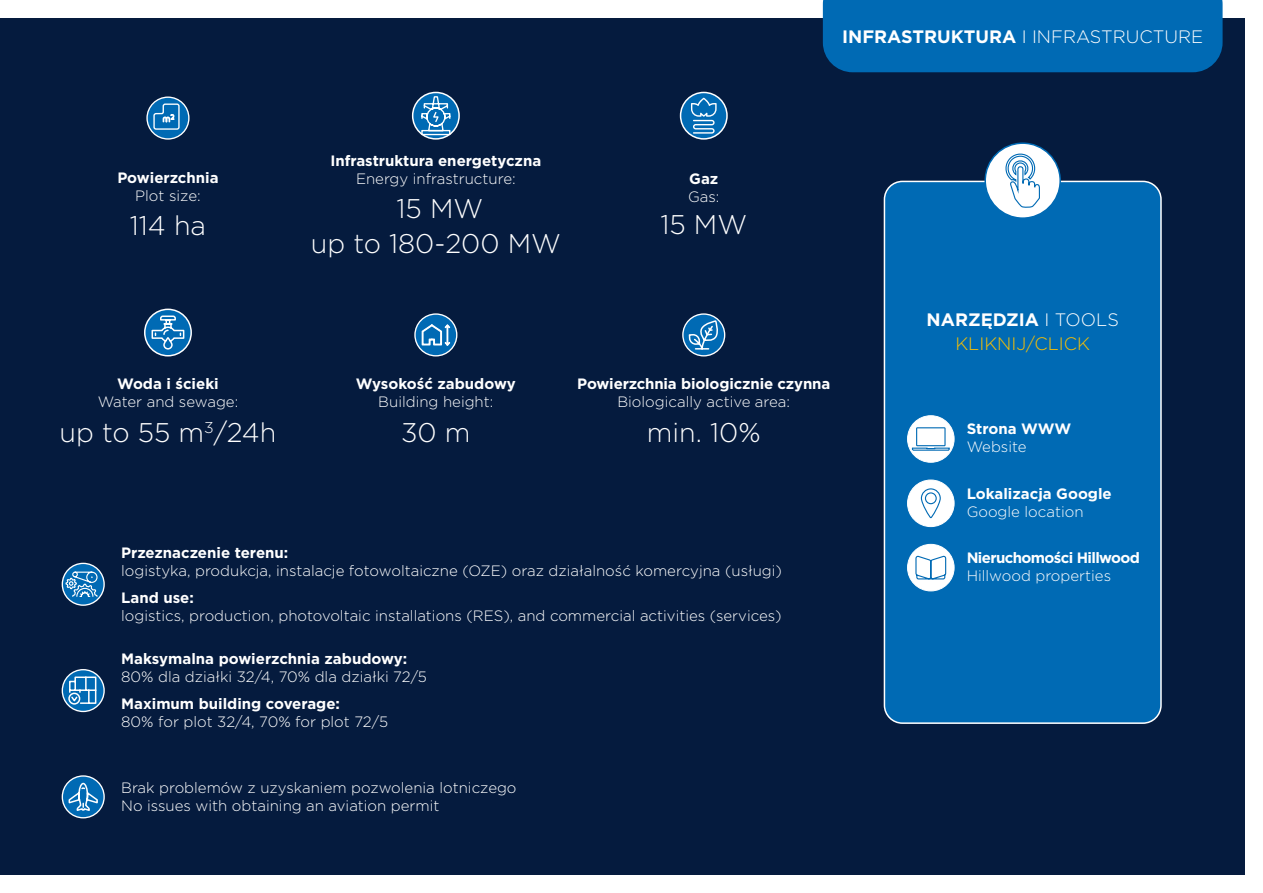
<style>
.page{position:relative;width:1263px;height:893px;background:#fff}
.page>*{position:absolute;margin:0;border:0;box-sizing:border-box;transform-origin:0 0}
.t1{font:300 27px/34.5px "Gotham";color:#fff;text-align:center}
.t2{font:300 18px "Gotham";color:#fff}
.t3{font:700 18px "Gotham";color:#fff}
.t4{font:300 18px "Gotham";color:#fdc100}
.t5{font:300 15px/18px "Gotham";color:#fff}
.t6{font:700 15px "Gotham";color:#fff}
.t7{font:700 15px "Gotham";letter-spacing:-.04em;color:#fff}
.s1{font-weight:700}
.s2{font-weight:300}
</style>
<div class="page">
<div style="left:0;top:18px;width:1245px;height:857px;background:#051b3e"></div>
<div style="left:884px;top:181px;width:277px;height:542px;background:#006ab4;border-radius:18px"></div>
<div style="left:884px;top:181px;width:278px;height:543px;border:2px solid #fff;border-radius:18px"></div>
<div style="left:985px;top:143px;width:75px;height:75px;background:#fff;border-radius:50%"></div>
<div style="left:984px;top:142px;width:77px;height:77px;border:2px solid #006ab4;border-radius:50%"></div>
<svg style="left:1005px;top:153px;width:35px;height:55px"></svg>
<div style="left:823px;top:0;width:399px;height:72px;background:#006ab4"></div>
<svg style="left:62px;top:563px;width:42px;height:42px"></svg>
<div style="left:62px;top:563px;width:43px;height:43px;border:1px solid #fff;border-radius:50%"></div>
<svg style="left:65px;top:571px;width:33px;height:26px"></svg>
<svg style="left:62px;top:670px;width:42px;height:41px"></svg>
<div style="left:62px;top:669px;width:43px;height:43px;border:1px solid #fff;border-radius:50%"></div>
<svg style="left:68px;top:676px;width:29px;height:29px"></svg>
<svg style="left:62px;top:776px;width:42px;height:42px"></svg>
<div style="left:62px;top:775px;width:43px;height:43px;border:1px solid #fff;border-radius:50%"></div>
<svg style="left:67px;top:782px;width:32px;height:30px"></svg>
<div style="left:907px;top:480px;width:47px;height:47px;background:#fff;border-radius:50%"></div>
<div style="left:907px;top:480px;width:47px;height:47px;border:1px solid #fff;border-radius:50%"></div>
<svg style="left:920px;top:488px;width:21px;height:31px"></svg>
<div style="left:907px;top:416px;width:47px;height:46px;background:#fff;border-radius:50%"></div>
<div style="left:907px;top:415px;width:47px;height:48px;border:1px solid #fff;border-radius:50%"></div>
<div style="left:916px;top:427px;width:29px;height:19px;border:1px solid #006ab4"></div>
<svg style="left:911px;top:447px;width:39px;height:4px"></svg>
<div style="left:907px;top:544px;width:47px;height:47px;background:#fff;border-radius:50%"></div>
<div style="left:907px;top:544px;width:47px;height:47px;border:1px solid #fff;border-radius:50%"></div>
<svg style="left:915px;top:555px;width:32px;height:25px"></svg>
<svg style="left:147px;top:97px;width:42px;height:42px"></svg>
<div style="left:146px;top:97px;width:44px;height:43px;border:1px solid #fff;border-radius:50%"></div>
<svg style="left:153px;top:103px;width:27px;height:27px"></svg>
<svg style="left:413px;top:92px;width:46px;height:47px"></svg>
<div style="left:412px;top:92px;width:48px;height:48px;border:2px solid #fff;border-radius:50%"></div>
<svg style="left:421px;top:96px;width:29px;height:39px"></svg>
<svg style="left:680px;top:92px;width:47px;height:47px"></svg>
<div style="left:680px;top:92px;width:48px;height:48px;border:2px solid #fff;border-radius:50%"></div>
<svg style="left:691px;top:98px;width:26px;height:36px"></svg>
<svg style="left:145px;top:309px;width:46px;height:47px"></svg>
<div style="left:144px;top:309px;width:48px;height:47px;border:2px solid #fff;border-radius:50%"></div>
<svg style="left:151px;top:315px;width:34px;height:35px"></svg>
<svg style="left:415px;top:314px;width:42px;height:42px"></svg>
<div style="left:414px;top:313px;width:43px;height:43px;border:1px solid #fff;border-radius:50%"></div>
<svg style="left:421px;top:324px;width:30px;height:22px"></svg>
<svg style="left:683px;top:314px;width:42px;height:42px"></svg>
<div style="left:682px;top:313px;width:43px;height:43px;border:1px solid #fff;border-radius:50%"></div>
<svg style="left:688px;top:321px;width:31px;height:30px"></svg>
<p class="t2" style="left:842px;top:25px;width:363px"><span class="s1">INFRASTRUKTURA</span> I INFRASTRUCTURE</p>
<p class="t6" style="left:117px;top:168px;width:103px">Powierzchnia</p>
<p class="t5" style="left:135px;top:186px;width:67px">Plot size:</p>
<h1 class="t1" style="left:130px;top:208px;width:78px">114 ha</h1>
<p class="t6" style="left:330px;top:150px;width:212px">Infrastruktura energetyczna</p>
<p class="t5" style="left:356px;top:169px;width:161px">Energy infrastructure:</p>
<h1 class="t1" style="left:311px;top:191px;width:252px">15 MW<br>up to 180-200 MW</h1>
<p class="t6" style="left:689px;top:169px;width:31px">Gaz</p>
<p class="t5" style="left:688px;top:187px;width:33px">Gas:</p>
<h1 class="t1" style="left:660px;top:207px;width:88px">15 MW</h1>
<p class="t6" style="left:117px;top:374px;width:103px">Woda i ścieki</p>
<p class="t5" style="left:98px;top:392px;width:142px">Water and sewage:</p>
<h1 class="t1" style="left:60px;top:414px;width:218px">up to 55 m<sup>3</sup>/24h</h1>
<p class="t6" style="left:356px;top:374px;width:161px">Wysokość zabudowy</p>
<p class="t5" style="left:378px;top:392px;width:117px">Building height:</p>
<h1 class="t1" style="left:401px;top:414px;width:71px">30 m</h1>
<p class="t6" style="left:577px;top:374px;width:254px">Powierzchnia biologicznie czynna</p>
<p class="t5" style="left:617px;top:392px;width:174px">Biologically active area:</p>
<h1 class="t1" style="left:647px;top:414px;width:115px">min. 10%</h1>
<p class="t6" style="left:121px;top:543px;width:169px">Przeznaczenie terenu:</p>
<p class="t5" style="left:121px;top:561px;width:662px">logistyka, produkcja, instalacje fotowoltaiczne (OZE) oraz działalność komercyjna (usługi)</p>
<p class="t6" style="left:121px;top:588px;width:74px">Land use:</p>
<p class="t5" style="left:121px;top:606px;width:662px">logistics, production, photovoltaic installations (RES), and commercial activities (services)</p>
<p class="t6" style="left:121px;top:649px;width:288px">Maksymalna powierzchnia zabudowy:</p>
<p class="t5" style="left:121px;top:668px;width:307px">80% dla działki 32/4, 70% dla działki 72/5</p>
<p class="t6" style="left:121px;top:694px;width:220px">Maximum building coverage:</p>
<p class="t5" style="left:121px;top:713px;width:268px">80% for plot 32/4, 70% for plot 72/5</p>
<p class="t5" style="left:121px;top:778px;width:397px">Brak problemów z uzyskaniem pozwolenia lotniczego<br>No issues with obtaining an aviation permit</p>
<p class="t3" style="left:926px;top:308px;width:194px">NARZĘDZIA <span class="s2">I TOOLS</span></p>
<p class="t4" style="left:955px;top:332px;width:136px">KLIKNIJ/CLICK</p>
<p class="t6" style="left:967px;top:419px;width:106px">Strona WWW</p>
<p class="t5" style="left:967px;top:438px;width:61px">Website</p>
<p class="t6" style="left:967px;top:484px;width:147px">Lokalizacja Google</p>
<p class="t5" style="left:967px;top:502px;width:118px">Google location</p>
<p class="t7" style="left:967px;top:548px;width:175px">Nieruchomości Hillwood</p>
<p class="t5" style="left:967px;top:566px;width:146px">Hillwood properties</p>
</div>
